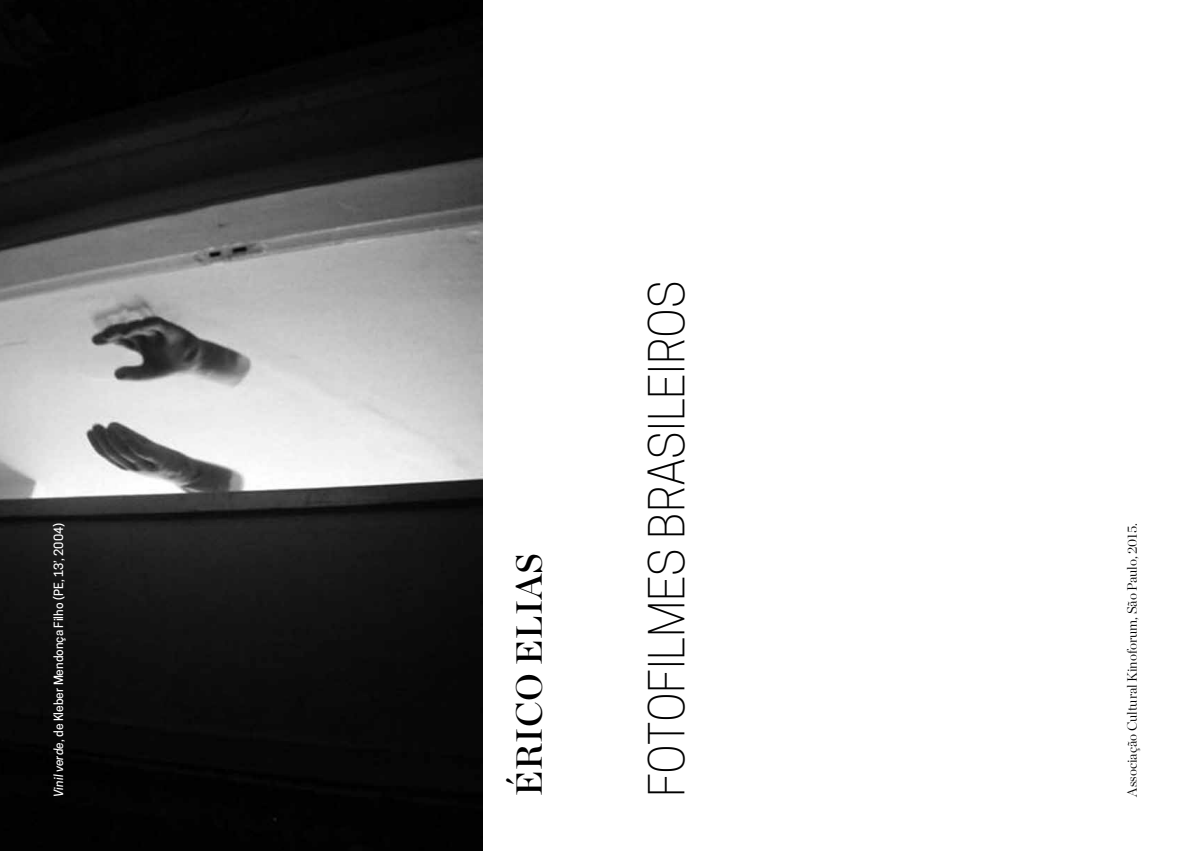
<style>
.page{position:relative;width:1191px;height:851px;background:#fff}
.page>*{position:absolute;margin:0;border:0;box-sizing:border-box;transform-origin:0 0}
.t1{font:300 46.65px "Cooper Hewitt";color:#000}
.t2{font:600 36.3px "Chronicle Display";letter-spacing:.02em;color:#000}
.t3{font:300 13.5px "Chronicle Display";color:#000}
.t4{font:500 12px "Cooper Hewitt";color:#fff}
.s1{font-style:italic}
</style>
<div class="page">
<img style="left:0;top:0;width:482px;height:850px">
<p class="t4" style="left:51px;top:796px;width:275px;rotate:-90deg"><span class="s1">Vinil verde</span>, de Kleber Mendonça Filho (PE, 13’, 2004)</p>
<h2 class="t2" style="left:506px;top:795px;width:245px;rotate:-90deg">ÉRICO ELIAS</h2>
<h1 class="t1" style="left:639px;top:796px;width:518px;rotate:-90deg">FOTOFILMES BRASILEIROS</h1>
<p class="t3" style="left:1123px;top:796px;width:274px;rotate:-90deg">Associação Cultural Kinoforum, São Paulo, 2015.</p>
</div>
